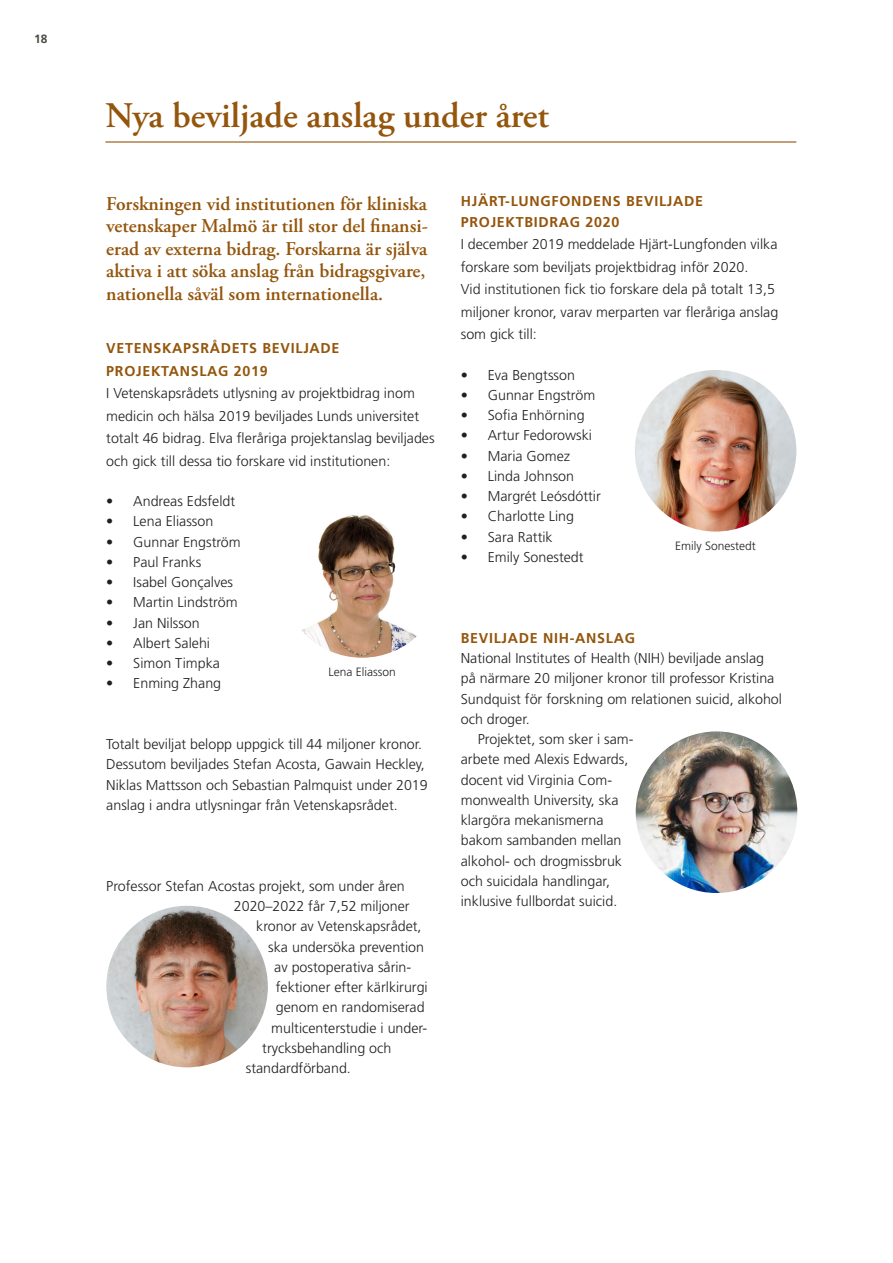
<style>
.page{position:relative;width:893px;height:1263px;background:#fff}
.page>*{position:absolute;margin:0;border:0;box-sizing:border-box;transform-origin:0 0}
.Brons_huvudrubriker{font:600 36px "Adobe Garamond Pro";color:#94550c}
.Brons_Ingress{font:600 19.5px/22.5px "Adobe Garamond Pro";color:#94550c}
.Svart_Brödtext_utan{font:300 14.25px/22.5px "Frutiger LT Std";color:#231f20}
.Svart_Brödtext_med_i{font:300 14.25px/20.2px "Frutiger LT Std";color:#231f20}
.Brons_Underrubrik_1{font:700 14.25px/22.5px "Frutiger LT Std";letter-spacing:.05em;color:#94550c}
.Svart_Brödtext_utan-2{font:700 14.25px "Frutiger LT Std";letter-spacing:.05em;color:#94550c}
.Svart_Brödtext_utan-3{font:300 12px "Frutiger LT Std";color:#231f20}
.t1{font:700 12px "Frutiger LT Std";color:#4c4b43}
</style>
<div class="page">
<hr style="left:105px;top:141px;width:691px;height:2px;background:#94550c">
<img style="left:106px;top:906px;width:162px;height:161px;border-radius:81px">
<img style="left:635px;top:370px;width:161px;height:161px;border-radius:81px">
<img style="left:636px;top:731px;width:161px;height:162px;border-radius:81px">
<img style="left:281px;top:496px;width:162px;height:162px;border-radius:81px">
<p class="t1" style="left:34px;top:32px;width:15px">18</p>
<p class="Brons_huvudrubriker" style="left:105px;top:95px;width:445px">Nya beviljade anslag under året</p>
<p class="Brons_Ingress" style="left:106px;top:193px;width:323px">Forskningen vid institutionen för kliniska vetenskaper Malmö är till stor del finansi&shy;erad av externa bidrag. Forskarna är själva aktiva i att söka anslag från bidragsgivare, nationella såväl som internationella.</p>
<p class="Brons_Underrubrik_1" style="left:106px;top:337px;width:235px">VETENSKAPSRÅDETS BEVILJADE<br>PROJEKTANSLAG 2019</p>
<p class="Svart_Brödtext_utan" style="left:106px;top:382px;width:330px">I Vetenskapsrådets utlysning av projektbidrag inom medicin och hälsa 2019 beviljades Lunds universitet totalt 46 bidrag. Elva fleråriga projektanslag beviljades och gick till dessa tio forskare vid institutionen:</p>
<p class="Svart_Brödtext_med_i" style="left:106px;top:491px;width:130px">• Andreas Edsfeldt</p>
<p class="Svart_Brödtext_med_i" style="left:106px;top:511px;width:108px">• Lena Eliasson</p>
<p class="Svart_Brödtext_med_i" style="left:106px;top:532px;width:136px">• Gunnar Engström</p>
<p class="Svart_Brödtext_med_i" style="left:106px;top:552px;width:97px">• Paul Franks</p>
<p class="Svart_Brödtext_med_i" style="left:106px;top:572px;width:128px">• Isabel Gonçalves</p>
<p class="Svart_Brödtext_med_i" style="left:106px;top:592px;width:133px">• Martin Lindström</p>
<p class="Svart_Brödtext_med_i" style="left:106px;top:613px;width:95px">• Jan Nilsson</p>
<p class="Svart_Brödtext_med_i" style="left:106px;top:633px;width:105px">• Albert Salehi</p>
<p class="Svart_Brödtext_med_i" style="left:106px;top:653px;width:115px">• Simon Timpka</p>
<p class="Svart_Brödtext_med_i" style="left:106px;top:673px;width:116px">• Enming Zhang</p>
<p class="Svart_Brödtext_utan-3" style="left:328px;top:665px;width:69px">Lena Eliasson</p>
<p class="Svart_Brödtext_utan" style="left:106px;top:734px;width:323px;line-height:20.2px">Totalt beviljat belopp uppgick till 44 miljoner kronor.<br>Dessutom beviljades Stefan Acosta, Gawain Heckley, Niklas Mattsson och Sebastian Palmquist under 2019 anslag i andra utlysningar från Vetenskapsrådet.</p>
<p class="Svart_Brödtext_utan" style="left:106px;top:875px;width:300px">Professor Stefan Acostas projekt, som under åren</p>
<p class="Svart_Brödtext_utan" style="left:234px;top:895px;width:177px">2020–2022 får 7,52 miljoner</p>
<p class="Svart_Brödtext_utan" style="left:256px;top:915px;width:167px">kronor av Vetenskapsrådet,</p>
<p class="Svart_Brödtext_utan" style="left:268px;top:936px;width:157px">ska undersöka prevention</p>
<p class="Svart_Brödtext_utan" style="left:274px;top:956px;width:138px">av postoperativa sårin-</p>
<p class="Svart_Brödtext_utan" style="left:276px;top:976px;width:153px">fektioner efter kärlkirurgi</p>
<p class="Svart_Brödtext_utan" style="left:276px;top:996px;width:150px">genom en randomiserad</p>
<p class="Svart_Brödtext_utan" style="left:271px;top:1017px;width:157px">multicenterstudie i under-</p>
<p class="Svart_Brödtext_utan" style="left:262px;top:1037px;width:131px">trycksbehandling och</p>
<p class="Svart_Brödtext_utan" style="left:246px;top:1057px;width:107px">standardförband.</p>
<p class="Brons_Underrubrik_1" style="left:461px;top:191px;width:244px;line-height:20.2px">HJÄRT-LUNGFONDENS BEVILJADE<br>PROJEKTBIDRAG 2020</p>
<p class="Svart_Brödtext_utan" style="left:461px;top:233px;width:318px">I december 2019 meddelade Hjärt-Lungfonden vilka forskare som beviljats projektbidrag inför 2020.</p>
<p class="Svart_Brödtext_utan" style="left:461px;top:278px;width:319px">Vid institutionen fick tio forskare dela på totalt 13,5 miljoner kronor, varav merparten var fleråriga anslag som gick till:</p>
<p class="Svart_Brödtext_med_i" style="left:461px;top:365px;width:116px">• Eva Bengtsson</p>
<p class="Svart_Brödtext_med_i" style="left:461px;top:385px;width:136px">• Gunnar Engström</p>
<p class="Svart_Brödtext_med_i" style="left:461px;top:405px;width:125px">• Sofia Enhörning</p>
<p class="Svart_Brödtext_med_i" style="left:461px;top:425px;width:133px">• Artur Fedorowski</p>
<p class="Svart_Brödtext_med_i" style="left:461px;top:446px;width:111px">• Maria Gomez</p>
<p class="Svart_Brödtext_med_i" style="left:461px;top:466px;width:115px">• Linda Johnson</p>
<p class="Svart_Brödtext_med_i" style="left:461px;top:486px;width:141px">• Margrét Leósdóttir</p>
<p class="Svart_Brödtext_med_i" style="left:461px;top:506px;width:115px">• Charlotte Ling</p>
<p class="Svart_Brödtext_med_i" style="left:461px;top:527px;width:93px">• Sara Rattik</p>
<p class="Svart_Brödtext_med_i" style="left:461px;top:547px;width:124px">• Emily Sonestedt</p>
<p class="Svart_Brödtext_utan-3" style="left:675px;top:539px;width:82px">Emily Sonestedt</p>
<p class="Svart_Brödtext_utan-2" style="left:461px;top:629px;width:176px">BEVILJADE NIH-ANSLAG</p>
<p class="Svart_Brödtext_utan" style="left:461px;top:648px;width:323px;line-height:20.2px">National Institutes of Health (NIH) beviljade anslag på närmare 20 miljoner kronor till professor Kristina Sundquist för forskning om relationen suicid, alkohol och droger.</p>
<p class="Svart_Brödtext_med_i" style="left:461px;top:729px;width:174px;text-indent:17px">Projektet, som sker i sam&shy;arbete med Alexis Edwards, docent vid Virginia Com&shy;monwealth University, ska klargöra mekanismerna bakom sambanden mellan alkohol- och drogmissbruk och suicidala handlingar, inklusive fullbordat suicid.</p>
</div>
